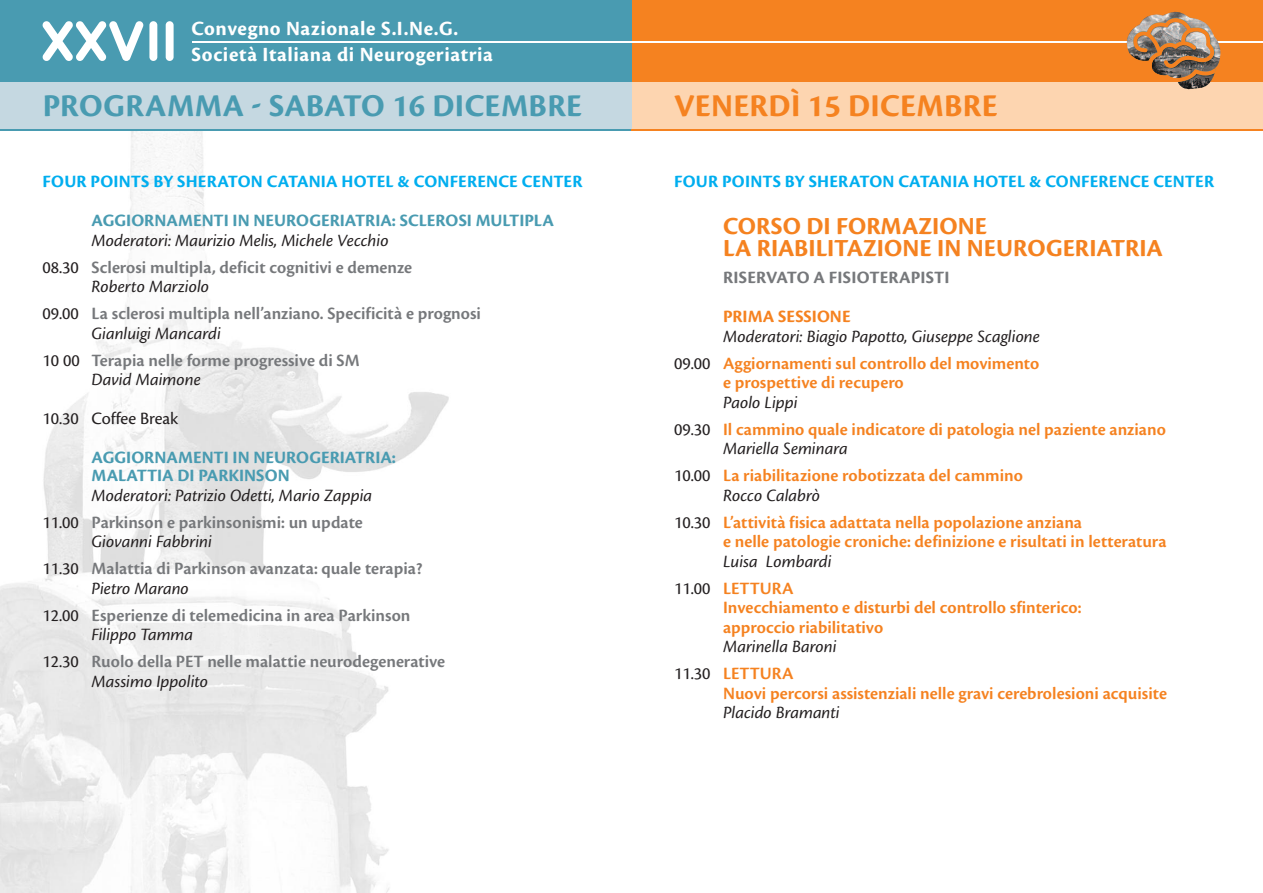
<style>
.page{position:relative;width:1263px;height:893px;background:#fff}
.page>*{position:absolute;margin:0;border:0;box-sizing:border-box;transform-origin:0 0}
.t1{font:700 33px "Cronos Pro";letter-spacing:.01em;color:#499bb1}
.t2{font:700 33px "Cronos Pro";letter-spacing:.01em;color:#f58220}
.t3{font:700 25.5px/22.5px "Cronos Pro";letter-spacing:.005em;color:#f58220}
.t4{font:700 21px/26.1px "Cronos Pro";letter-spacing:.03em;color:#fff}
.t5{font:600 18px/27px "Cronos Pro";color:#f58220}
.t6{font:600 18px/27px "Cronos Pro";color:#76787b}
.t7{font:italic 18px/27px "Cronos Pro";letter-spacing:-.005em;color:#231f20}
.t8{font:700 18px "Cronos Pro";letter-spacing:.005em;color:#00aeef}
.t9{font:700 18px/18px "Cronos Pro";color:#499bb1}
.t10{font:700 18px "Cronos Pro";letter-spacing:.005em;color:#76787b}
.t11{font:18px "Cronos Pro";color:#231f20}
.t12{font:700 18px "Cronos Pro";letter-spacing:.005em;color:#f58220}
.s1{font-weight:400;font-style:italic;color:#231f20}
.s2{font-weight:400;color:#231f20}
.s3{font-style:normal}
.s4{font-weight:600;font-style:normal;color:#76787b}
.s5{font-weight:600;font-style:normal;color:#f58220}
</style>
<div class="page">
<img style="left:0;top:130px;width:557px;height:763px">
<div style="left:631px;top:0;width:632px;height:130px;background:#fdd5b0"></div>
<div style="left:0;top:0;width:631px;height:130px;background:#c5d8e1"></div>
<div style="left:631px;top:0;width:632px;height:82px;background:#f58220"></div>
<div style="left:0;top:0;width:631px;height:82px;background:#499bb1"></div>
<hr style="left:0;top:129px;width:631px;height:1px;background:#499bb1">
<hr style="left:631px;top:129px;width:632px;height:1px;background:#f58220">
<hr style="left:192px;top:41px;width:1071px;height:2px;background:#fff">
<img style="left:1145px;top:12px;width:75px;height:77px">
<img style="left:1127px;top:18px;width:89px;height:64px">
<svg style="left:147px;top:19px;width:12px;height:44px"></svg>
<svg style="left:164px;top:19px;width:12px;height:44px"></svg>
<div style="left:149px;top:21px;width:8px;height:40px;background:#fff;border-radius:4px"></div>
<div style="left:166px;top:21px;width:8px;height:40px;background:#fff;border-radius:4px"></div>
<svg style="left:42px;top:21px;width:102px;height:40px"></svg>
<p class="t4" style="left:191px;top:17px;width:303px">Convegno Nazionale S.I.Ne.G.<br>Società Italiana di Neurogeriatria</p>
<h1 class="t1" style="left:43px;top:94px;width:541px">PROGRAMMA - SABATO 16 DICEMBRE</h1>
<h1 class="t2" style="left:674px;top:94px;width:325px">VENERDÌ 15 DICEMBRE</h1>
<p class="t8" style="left:43px;top:175px;width:541px">FOUR POINTS BY SHERATON CATANIA HOTEL &amp; CONFERENCE CENTER</p>
<p class="t9" style="left:92px;top:213px;width:464px">AGGIORNAMENTI IN NEUROGERIATRIA: SCLEROSI MULTIPLA</p>
<p class="t6" style="left:43px;top:228px;width:371px;text-indent:49px"><span class="s1">Moderatori: Maurizio Melis, Michele Vecchio<br></span><span class="s2">08.30</span> Sclerosi multipla, deficit cognitivi e demenze</p>
<p class="t6" style="left:43px;top:274px;width:440px;text-indent:49px"><span class="s1">Roberto Marziolo<br></span><span class="s2">09.00</span> La sclerosi multipla nell’anziano. Specificità e prognosi</p>
<p class="t6" style="left:43px;top:321px;width:319px;text-indent:49px"><span class="s1">Gianluigi Mancardi<br></span><span class="s2">10 00</span> Terapia nelle forme progressive di SM</p>
<p class="t7" style="left:92px;top:367px;width:111px">David Maimone</p>
<p class="t11" style="left:43px;top:412px;width:137px">10.30 Coffee Break</p>
<p class="t9" style="left:92px;top:450px;width:306px">AGGIORNAMENTI IN NEUROGERIATRIA:<br>MALATTIA DI PARKINSON</p>
<p class="t7" style="left:43px;top:483px;width:331px;text-indent:49px">Moderatori: Patrizio Odetti, Mario Zappia<br><span class="s3">11.00</span> <span class="s4">Parkinson e parkinsonismi: un update</span></p>
<p class="t6" style="left:43px;top:529px;width:381px;text-indent:49px"><span class="s1">Giovanni Fabbrini<br></span><span class="s2">11.30</span> Malattia di Parkinson avanzata: quale terapia?</p>
<p class="t6" style="left:43px;top:576px;width:369px;text-indent:49px"><span class="s1">Pietro Marano<br></span><span class="s2">12.00</span> Esperienze di telemedicina in area Parkinson</p>
<p class="t6" style="left:43px;top:622px;width:404px;text-indent:49px"><span class="s1">Filippo Tamma<br></span><span class="s2">12.30</span> Ruolo della PET nelle malattie neurodegenerative</p>
<p class="t7" style="left:92px;top:669px;width:118px">Massimo Ippolito</p>
<p class="t8" style="left:674px;top:175px;width:541px">FOUR POINTS BY SHERATON CATANIA HOTEL &amp; CONFERENCE CENTER</p>
<h2 class="t3" style="left:723px;top:216px;width:441px">CORSO DI FORMAZIONE<br>LA RIABILITAZIONE IN NEUROGERIATRIA</h2>
<p class="t10" style="left:723px;top:271px;width:228px">RISERVATO A FISIOTERAPISTI</p>
<p class="t12" style="left:723px;top:310px;width:129px">PRIMA SESSIONE</p>
<p class="t7" style="left:674px;top:324px;width:367px;text-align:right">Moderatori: Biagio Papotto, Giuseppe Scaglione<br><span class="s3">09.00</span> <span class="s5">Aggiornamenti sul controllo del movimento</span></p>
<p class="t5" style="left:723px;top:370px;width:182px">e prospettive di recupero</p>
<p class="t5" style="left:674px;top:390px;width:493px;text-indent:49px"><span class="s1">Paolo Lippi<br></span><span class="s2">09.30</span> Il cammino quale indicatore di patologia nel paziente anziano</p>
<p class="t5" style="left:674px;top:436px;width:350px;text-indent:49px"><span class="s1">Mariella Seminara<br></span><span class="s2">10.00</span> La riabilitazione robotizzata del cammino</p>
<p class="t5" style="left:674px;top:483px;width:409px;text-indent:49px"><span class="s1">Rocco Calabrò<br></span><span class="s2">10.30</span> L’attività fisica adattata nella popolazione anziana</p>
<p class="t5" style="left:723px;top:529px;width:445px">e nelle patologie croniche: definizione e risultati in letteratura</p>
<p class="t7" style="left:674px;top:549px;width:159px;text-indent:49px">Luisa Lombardi<br><span class="s3">11.00</span> <span class="s5">LETTURA</span></p>
<p class="t5" style="left:723px;top:599px;width:360px;line-height:19.5px">Invecchiamento e disturbi del controllo sfinterico: approccio riabilitativo</p>
<p class="t7" style="left:674px;top:634px;width:164px;text-indent:49px">Marinella Baroni<br><span class="s3">11.30</span> <span class="s5">LETTURA</span></p>
<p class="t5" style="left:723px;top:681px;width:445px">Nuovi percorsi assistenziali nelle gravi cerebrolesioni acquisite</p>
<p class="t7" style="left:723px;top:700px;width:118px">Placido Bramanti</p>
</div>
